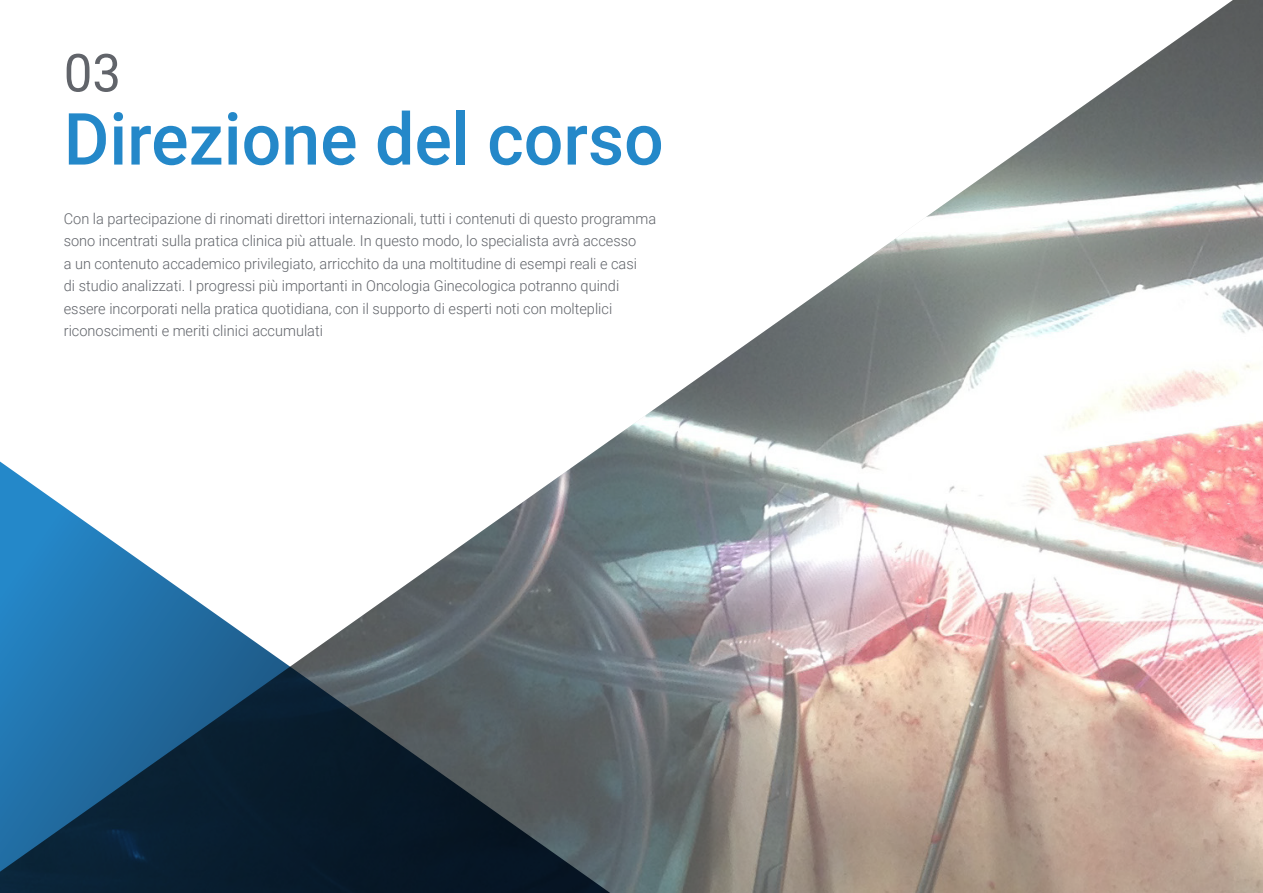
<style>
.page{position:relative;width:1263px;height:893px;background:#fff}
.page>*{position:absolute;margin:0;border:0;box-sizing:border-box;transform-origin:0 0}
.t1{font:500 72px "Roboto";color:#2488c9}
.t2{font:52.5px "Roboto";color:#61646a}
.t3{font:300 15px/22.5px "Roboto";color:#61646a}
</style>
<div class="page">
<img style="left:602px;top:0;width:661px;height:893px">
<svg style="left:0;top:446px;width:640px;height:447px"></svg>
<h2 class="t2" style="left:64px;top:36px;width:59px">03</h2>
<h1 class="t1" style="left:64px;top:89px;width:601px">Direzione del corso</h1>
<p class="t3" style="left:64px;top:207px;width:594px">Con la partecipazione di rinomati direttori internazionali, tutti i contenuti di questo programma sono incentrati sulla pratica clinica più attuale. In questo modo, lo specialista avrà accesso<br>a un contenuto accademico privilegiato, arricchito da una moltitudine di esempi reali e casi<br>di studio analizzati. I progressi più importanti in Oncologia Ginecologica potranno quindi essere incorporati nella pratica quotidiana, con il supporto di esperti noti con molteplici riconoscimenti e meriti clinici accumulati</p>
</div>
